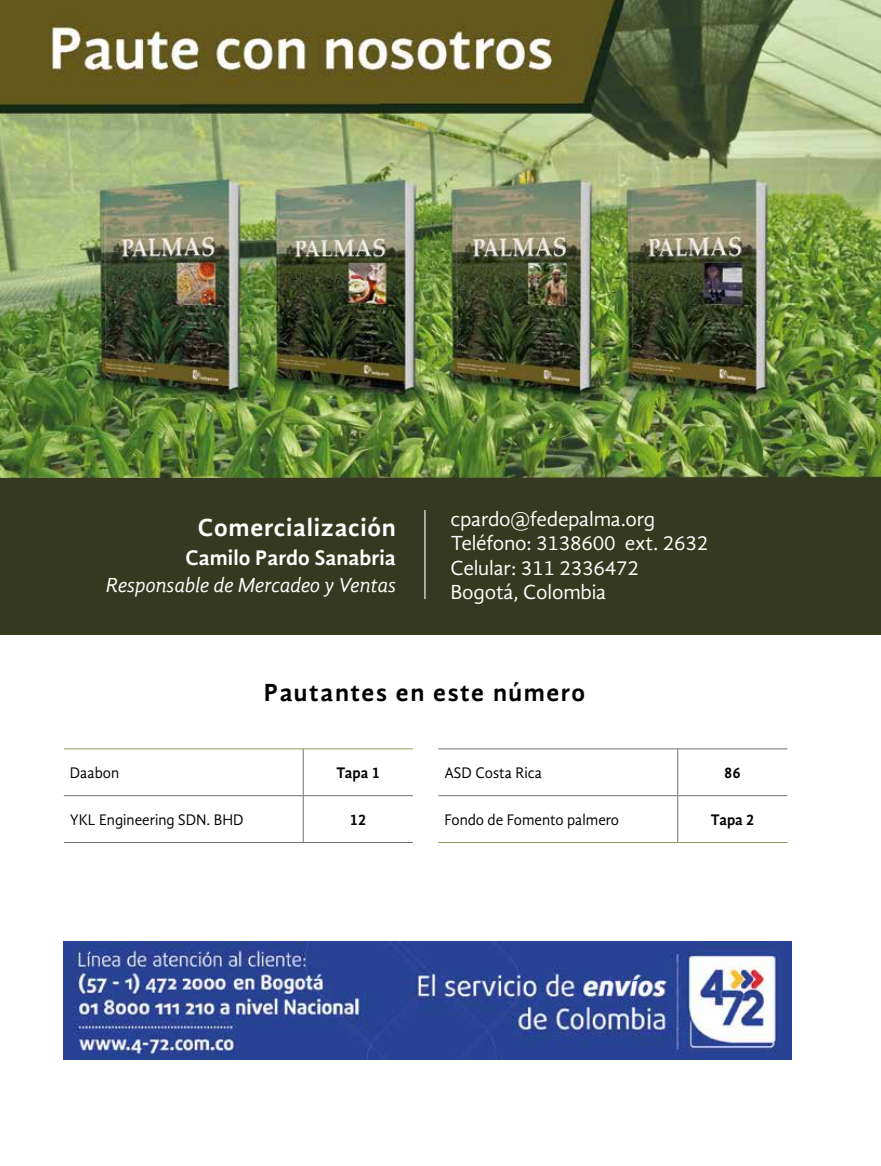
<style>
.page{position:relative;width:881px;height:1166px;background:#fff}
.page>*{position:absolute;margin:0;border:0;box-sizing:border-box;transform-origin:0 0}
.t1{font:700 25.5px "Gandhi Sans";color:#000}
.t2{font:700 25.5px "Gandhi Sans";color:#fff}
.t3{font:700 21.75px "Gandhi Sans";color:#fff}
.t4{font:21px/24.5px "Gandhi Sans";letter-spacing:-.01em;color:#fff}
.t5{font:italic 21px "Gandhi Sans";letter-spacing:-.015em;color:#fff}
.t6{font:15.75px "Gandhi Sans";color:#000;scale:.95 1}
.t7{font:700 15.75px "Gandhi Sans";letter-spacing:-.025em;color:#000;scale:.95 1}
</style>
<div class="page">
<div style="left:0;top:476px;width:880px;height:158px;background:#353920"></div>
<hr style="left:64px;top:795px;width:239px;height:1px;background:#706f6f">
<hr style="left:64px;top:841px;width:239px;height:1px;background:#706f6f">
<hr style="left:303px;top:841px;width:109px;height:1px;background:#706f6f">
<hr style="left:64px;top:748px;width:239px;height:1px;background:#969559">
<hr style="left:303px;top:748px;width:109px;height:1px;background:#969559">
<hr style="left:303px;top:749px;width:1px;height:46px;background:#706f6f">
<hr style="left:303px;top:795px;width:1px;height:46px;background:#706f6f">
<hr style="left:303px;top:795px;width:109px;height:1px;background:#706f6f">
<hr style="left:438px;top:748px;width:239px;height:1px;background:#706f6f">
<hr style="left:677px;top:748px;width:110px;height:1px;background:#706f6f">
<hr style="left:438px;top:795px;width:239px;height:1px;background:#706f6f">
<hr style="left:677px;top:795px;width:110px;height:1px;background:#706f6f">
<hr style="left:438px;top:841px;width:239px;height:1px;background:#969559">
<hr style="left:677px;top:841px;width:110px;height:1px;background:#969559">
<hr style="left:677px;top:749px;width:1px;height:46px;background:#706f6f">
<hr style="left:677px;top:795px;width:1px;height:46px;background:#706f6f">
<img style="left:0;top:0;width:880px;height:477px">
<img style="left:64px;top:941px;width:727px;height:118px">
<hr style="left:424px;top:510px;width:1px;height:89px;background:#fff">
<p class="t2" style="left:198px;top:513px;width:199px">Comercialización</p>
<p class="t3" style="left:185px;top:545px;width:212px">Camilo Pardo Sanabria</p>
<p class="t5" style="left:106px;top:573px;width:291px">Responsable de Mercadeo y Ventas</p>
<p class="t4" style="left:450px;top:506px;width:259px">cpardo@fedepalma.org<br>Teléfono: 3138600 ext. 2632<br>Celular: 311 2336472<br>Bogotá, Colombia</p>
<p class="t1" style="left:264px;top:678px;width:322px">Pautantes en este número</p>
<p class="t6" style="left:70px;top:763px;width:53px">Daabon</p>
<p class="t7" style="left:336px;top:763px;width:48px">Tapa 1</p>
<p class="t6" style="left:70px;top:810px;width:184px">YKL Engineering SDN. BHD</p>
<p class="t7" style="left:349px;top:810px;width:19px">12</p>
<p class="t6" style="left:444px;top:763px;width:104px">ASD Costa Rica</p>
<p class="t7" style="left:724px;top:763px;width:19px">86</p>
<p class="t6" style="left:444px;top:810px;width:185px">Fondo de Fomento palmero</p>
<p class="t7" style="left:710px;top:810px;width:48px">Tapa 2</p>
</div>
